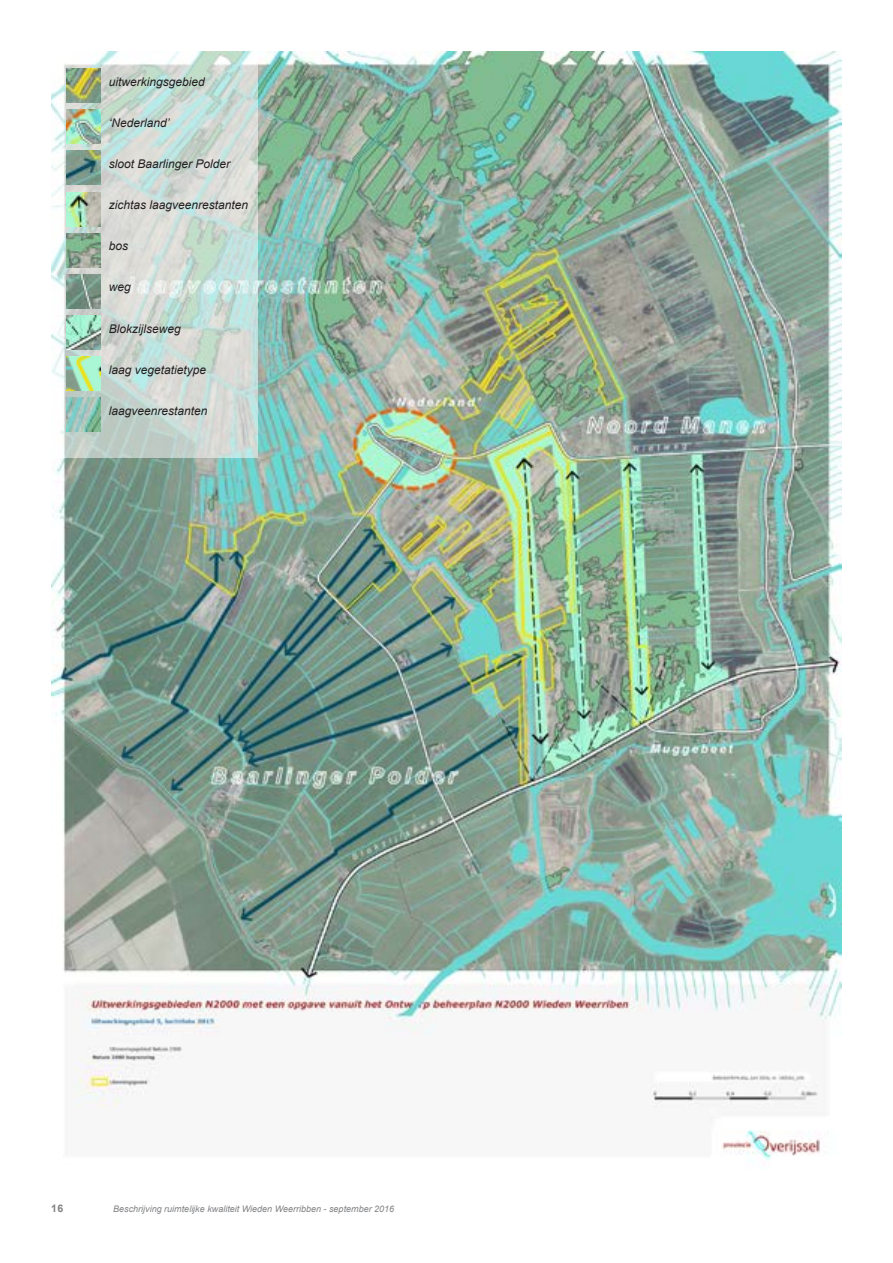
<style>
.page{position:relative;width:893px;height:1263px;background:#fff}
.page>*{position:absolute;margin:0;border:0;box-sizing:border-box;transform-origin:0 0}
.bijschrift{font:italic 12px "Arial";color:#231f20}
.t1{font:700 10.5px "Arial";color:#808285}
.t2{font:italic 9px "Arial";color:#808285}
</style>
<div class="page">
<img style="left:51px;top:51px;width:791px;height:1109px">
<svg style="left:51px;top:51px;width:207px;height:407px;background:#d0ddd7"></svg>
<img style="left:66px;top:69px;width:34px;height:34px">
<img style="left:66px;top:233px;width:34px;height:34px">
<img style="left:66px;top:151px;width:34px;height:34px">
<img style="left:66px;top:315px;width:34px;height:34px">
<img style="left:66px;top:110px;width:34px;height:34px">
<img style="left:66px;top:274px;width:34px;height:34px">
<img style="left:66px;top:192px;width:34px;height:34px">
<img style="left:66px;top:356px;width:34px;height:34px">
<img style="left:66px;top:398px;width:34px;height:34px">
<p class="bijschrift" style="left:109px;top:74px;width:98px">uitwerkingsgebied</p>
<p class="bijschrift" style="left:109px;top:115px;width:62px">‘Nederland’</p>
<p class="bijschrift" style="left:109px;top:156px;width:123px">sloot Baarlinger Polder</p>
<p class="bijschrift" style="left:109px;top:197px;width:141px">zichtas laagveenrestanten</p>
<p class="bijschrift" style="left:109px;top:238px;width:21px">bos</p>
<p class="bijschrift" style="left:109px;top:279px;width:24px">weg</p>
<p class="bijschrift" style="left:109px;top:321px;width:74px">Blokzijlseweg</p>
<p class="bijschrift" style="left:109px;top:362px;width:99px">laag vegetatietype</p>
<p class="bijschrift" style="left:109px;top:403px;width:100px">laagveenrestanten</p>
<p class="t1" style="left:51px;top:1201px;width:14px">16</p>
<p class="t2" style="left:113px;top:1203px;width:282px">Beschrijving ruimtelijke kwaliteit Wieden Weerribben - september 2016</p>
</div>
